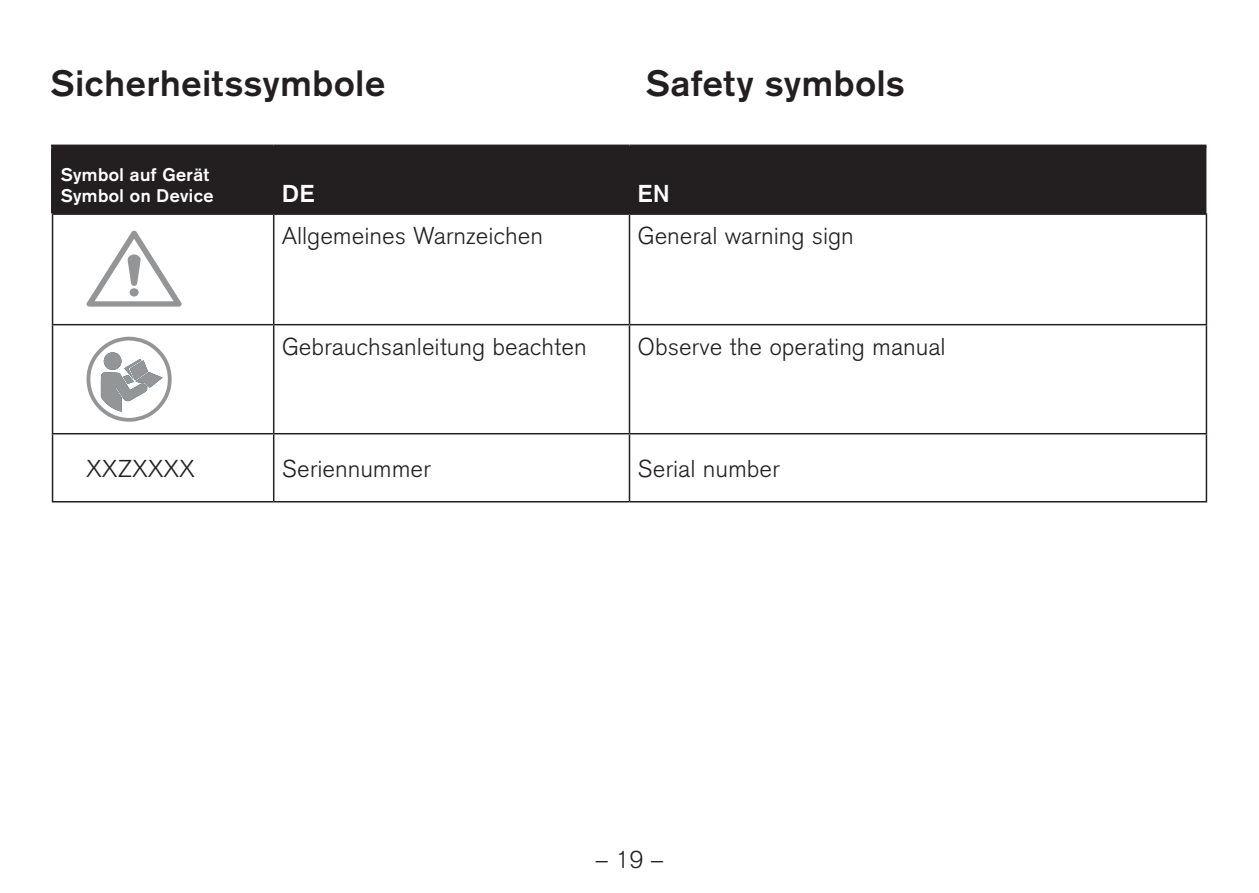
<style>
.page{position:relative;width:1259px;height:893px;background:#fff}
.page>*{position:absolute;margin:0;border:0;box-sizing:border-box;transform-origin:0 0}
.t1{font:700 36px "Akzidenz Grotesk";letter-spacing:.025em;color:#231f20}
.t2{font:300 24px "Akzidenz Grotesk";letter-spacing:.025em;color:#231f20}
.t3{font:700 24px "Akzidenz Grotesk";color:#fff}
.t4{font:700 18px/21.6px "Akzidenz Grotesk";letter-spacing:.025em;color:#fff}
</style>
<div class="page">
<div style="left:54px;top:148px;width:1152px;height:65px;background:#231f20"></div>
<hr style="left:51px;top:145px;width:223px;height:3px;background:#231f20">
<hr style="left:51px;top:148px;width:3px;height:65px;background:#231f20">
<hr style="left:274px;top:145px;width:355px;height:3px;background:#231f20">
<hr style="left:629px;top:145px;width:577px;height:3px;background:#231f20">
<hr style="left:52px;top:213px;width:222px;height:2px;background:#231f20">
<hr style="left:52px;top:215px;width:1px;height:109px;background:#231f20">
<hr style="left:274px;top:213px;width:355px;height:2px;background:#231f20">
<hr style="left:273px;top:215px;width:1px;height:109px;background:#231f20">
<hr style="left:629px;top:213px;width:578px;height:2px;background:#231f20">
<hr style="left:629px;top:215px;width:1px;height:109px;background:#231f20">
<hr style="left:1205px;top:215px;width:2px;height:109px;background:#231f20">
<hr style="left:52px;top:324px;width:222px;height:1px;background:#231f20">
<hr style="left:52px;top:325px;width:1px;height:108px;background:#231f20">
<hr style="left:274px;top:324px;width:355px;height:1px;background:#231f20">
<hr style="left:273px;top:325px;width:1px;height:108px;background:#231f20">
<hr style="left:629px;top:324px;width:578px;height:1px;background:#231f20">
<hr style="left:629px;top:325px;width:1px;height:108px;background:#231f20">
<hr style="left:1205px;top:325px;width:2px;height:108px;background:#231f20">
<hr style="left:52px;top:433px;width:222px;height:1px;background:#231f20">
<hr style="left:52px;top:434px;width:1px;height:67px;background:#231f20">
<hr style="left:274px;top:433px;width:355px;height:1px;background:#231f20">
<hr style="left:273px;top:434px;width:1px;height:67px;background:#231f20">
<hr style="left:629px;top:433px;width:578px;height:1px;background:#231f20">
<hr style="left:629px;top:434px;width:1px;height:67px;background:#231f20">
<hr style="left:1205px;top:434px;width:2px;height:67px;background:#231f20">
<hr style="left:52px;top:501px;width:222px;height:1px;background:#231f20">
<hr style="left:274px;top:501px;width:355px;height:1px;background:#231f20">
<hr style="left:629px;top:501px;width:578px;height:1px;background:#231f20">
<svg style="left:87px;top:231px;width:95px;height:76px"></svg>
<div style="left:129px;top:288px;width:10px;height:9px;background:#939597;border-radius:50%"></div>
<svg style="left:87px;top:337px;width:85px;height:85px"></svg>
<h1 class="t1" style="left:51px;top:62px;width:335px">Sicherheitssymbole</h1>
<h1 class="t1" style="left:646px;top:62px;width:259px">Safety symbols</h1>
<p class="t4" style="left:61px;top:163px;width:154px">Symbol auf Gerät<br>Symbol on Device</p>
<p class="t3" style="left:282px;top:179px;width:34px">DE</p>
<p class="t3" style="left:638px;top:179px;width:33px">EN</p>
<p class="t2" style="left:282px;top:222px;width:262px">Allgemeines Warnzeichen</p>
<p class="t2" style="left:638px;top:222px;width:217px">General warning sign</p>
<p class="t2" style="left:282px;top:332px;width:306px">Gebrauchsanleitung beachten</p>
<p class="t2" style="left:638px;top:332px;width:309px">Observe the operating manual</p>
<p class="t2" style="left:87px;top:454px;width:110px">XXZXXXX</p>
<p class="t2" style="left:282px;top:454px;width:150px">Seriennummer</p>
<p class="t2" style="left:638px;top:454px;width:143px">Serial number</p>
<p class="t2" style="left:596px;top:846px;width:69px">– 19 –</p>
</div>
